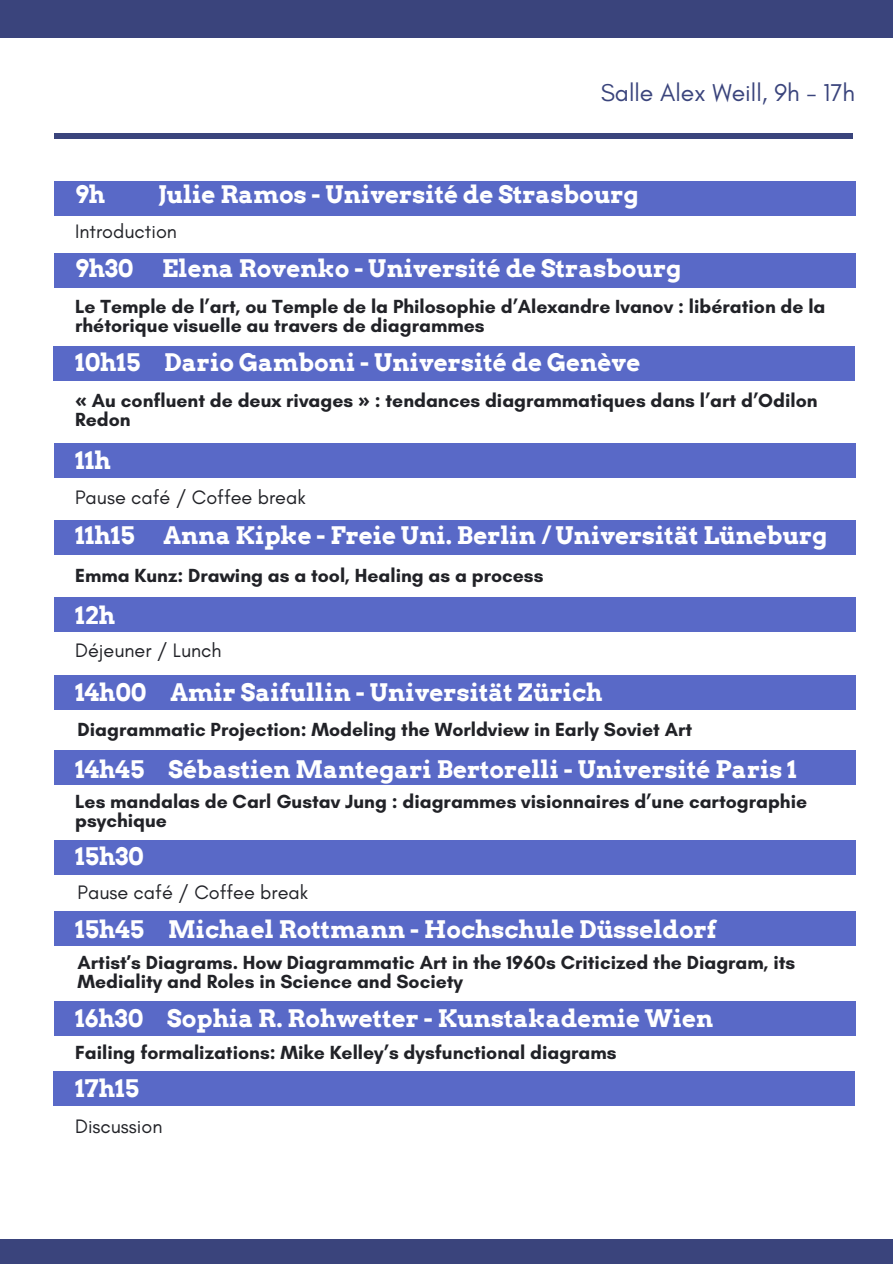
<style>
.page{position:relative;width:893px;height:1264px;background:#fff}
.page>*{position:absolute;margin:0;border:0;box-sizing:border-box;transform-origin:0 0}
.t1{font:24.75px "Glacial Indifference";color:#3a447c}
.t2{font:700 24.15px "Arvo";color:#fff}
.t3{font:19.8px "Glacial Indifference";color:#212227}
.t4{font:700 19.35px/19.2px "Glacial Indifference";color:#212227}
.s1{font-family:"Noto Sans"}
</style>
<div class="page">
<div style="left:54px;top:134px;width:798px;height:5px;background:#3a447c"></div>
<div style="left:0;top:1238px;width:892px;height:25px;background:#3a447c"></div>
<div style="left:0;top:0;width:892px;height:38px;background:#3a447c"></div>
<div style="left:54px;top:181px;width:801px;height:35px;background:#5969c7"></div>
<div style="left:54px;top:253px;width:801px;height:35px;background:#5969c7"></div>
<div style="left:54px;top:346px;width:800px;height:34px;background:#5969c7"></div>
<div style="left:54px;top:443px;width:801px;height:34px;background:#5969c7"></div>
<div style="left:54px;top:520px;width:801px;height:34px;background:#5969c7"></div>
<div style="left:54px;top:597px;width:801px;height:34px;background:#5969c7"></div>
<div style="left:54px;top:675px;width:801px;height:34px;background:#5969c7"></div>
<div style="left:54px;top:750px;width:801px;height:35px;background:#5969c7"></div>
<div style="left:54px;top:840px;width:801px;height:34px;background:#5969c7"></div>
<div style="left:54px;top:911px;width:801px;height:34px;background:#5969c7"></div>
<div style="left:54px;top:1001px;width:801px;height:34px;background:#5969c7"></div>
<div style="left:54px;top:1071px;width:800px;height:35px;background:#5969c7"></div>
<h2 class="t1" style="left:600px;top:77px;width:256px">Salle Alex Weill, 9h - 17h</h2>
<h1 class="t2" style="left:75px;top:180px;width:31px">9h</h1>
<h1 class="t2" style="left:158px;top:180px;width:482px">Julie Ramos - Université de Strasbourg</h1>
<h3 class="t3" style="left:75px;top:219px;width:103px">Introduction</h3>
<h1 class="t2" style="left:75px;top:254px;width:608px">9h30 Elena Rovenko - Université de Strasbourg</h1>
<p class="t4" style="left:75px;top:296px;width:751px">Le Temple de l’art, ou Temple de la Philosophie d’Alexandre Ivanov : libération de la rhétorique visuelle au travers de diagrammes</p>
<h3 class="t2" style="left:75px;top:347px;width:566px">10h15 Dario Gamboni - Université de Genève</h3>
<h1 class="t4" style="left:75px;top:391px;width:743px"><span class="s1">«</span> Au confluent de deux rivages <span class="s1">»</span> : tendances diagrammatiques dans l’art d’Odilon<br>Redon</h1>
<h1 class="t2" style="left:75px;top:445px;width:37px">11h</h1>
<h1 class="t3" style="left:75px;top:485px;width:232px">Pause café / Coffee break</h1>
<p class="t2" style="left:75px;top:521px;width:753px">11h15 Anna Kipke - Freie Uni. Berlin / Universität Lüneburg</p>
<h3 class="t4" style="left:75px;top:565px;width:470px">Emma Kunz: Drawing as a tool, Healing as a process</h3>
<h1 class="t2" style="left:75px;top:600px;width:41px">12h</h1>
<h1 class="t3" style="left:75px;top:637px;width:148px">Déjeuner / Lunch</h1>
<h3 class="t2" style="left:75px;top:677px;width:528px">14h00 Amir Saifullin - Universität Zürich</h3>
<h1 class="t4" style="left:78px;top:719px;width:616px">Diagrammatic Projection: Modeling the Worldview in Early Soviet Art</h1>
<h1 class="t2" style="left:75px;top:755px;width:723px">14h45 Sébastien Mantegari Bertorelli - Université Paris 1</h1>
<h3 class="t4" style="left:75px;top:792px;width:733px">Les mandalas de Carl Gustav Jung : diagrammes visionnaires d’une cartographie psychique</h3>
<p class="t2" style="left:75px;top:842px;width:70px">15h30</p>
<h3 class="t3" style="left:78px;top:879px;width:232px">Pause café / Coffee break</h3>
<h1 class="t2" style="left:75px;top:914px;width:642px">15h45 Michael Rottmann - Hochschule Düsseldorf</h1>
<h1 class="t4" style="left:78px;top:952px;width:719px">Artist<span class="s1">ʼ</span>s Diagrams. How Diagrammatic Art in the 1960s Criticized the Diagram, its<br>Mediality and Roles in Science and Society</h1>
<h3 class="t2" style="left:75px;top:1003px;width:639px">16h30 Sophia R. Rohwetter - Kunstakademie Wien</h3>
<p class="t4" style="left:75px;top:1042px;width:543px">Failing formalizations: Mike Kelley’s dysfunctional diagrams</p>
<h1 class="t2" style="left:75px;top:1073px;width:65px">17h15</h1>
<p class="t3" style="left:75px;top:1114px;width:89px">Discussion</p>
</div>
